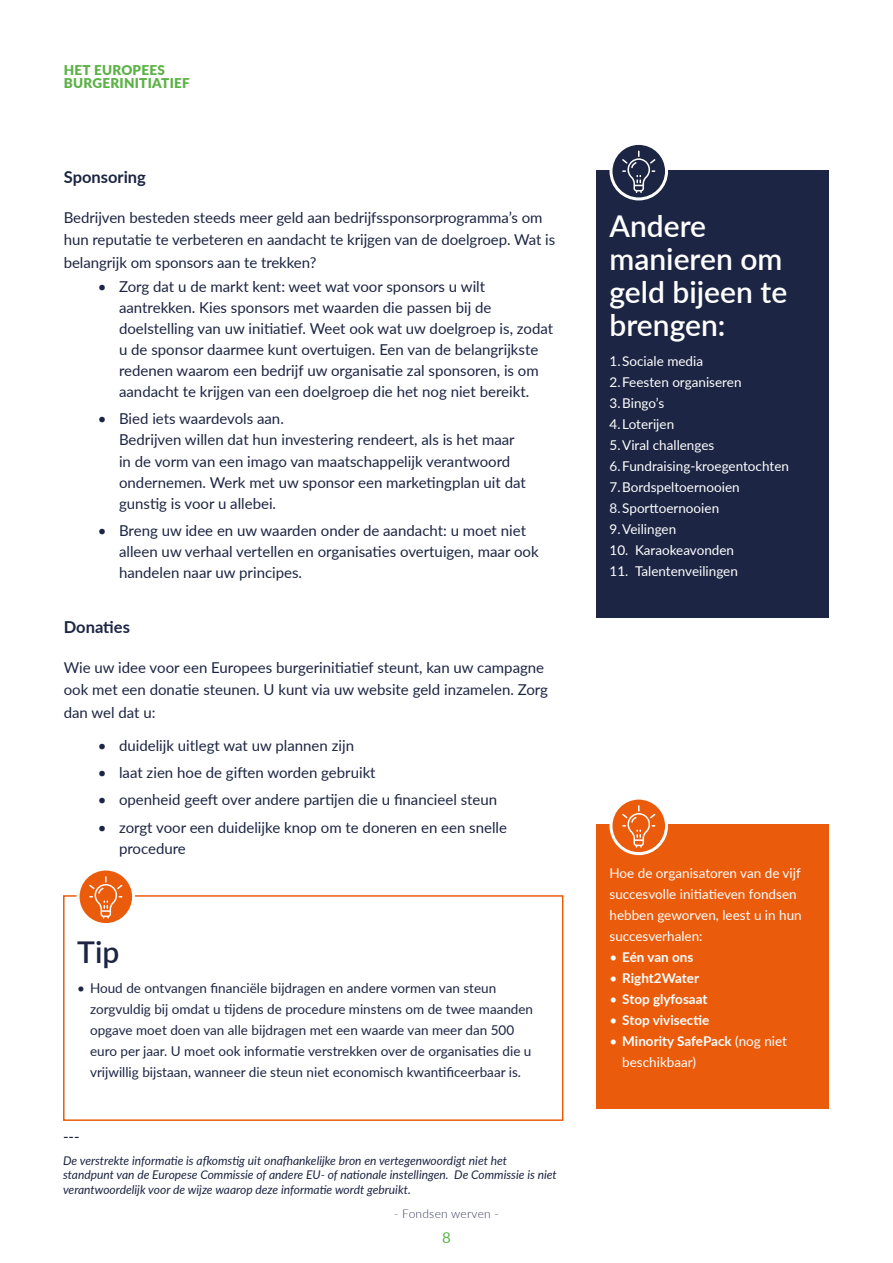
<style>
.page{position:relative;width:893px;height:1263px;background:#fff}
.page>*{position:absolute;margin:0;border:0;box-sizing:border-box;transform-origin:0 0}
.t1{font:600 30px/33px "Lato";color:#fff}
.t2{font:600 30px "Lato";color:#1c2543}
.t3{font:700 16.5px "Lato";color:#1c2543}
.t4{font:15px/21px "Lato";color:#1c2543}
.t5{font:15px "Lato";color:#5cb246}
.t6{font:13.5px/21px "Lato";color:#fff}
.t7{font:13.5px/21px "Lato";color:#1c2543}
.t8{font:700 13.5px "Lato";color:#fff}
.t9{font:900 13.5px/13.5px "Lato";letter-spacing:.02em;color:#5cb246}
.t10{font:italic 12px/14.4px "Lato";color:#1c2543}
.t11{font:300 12px "Lato";letter-spacing:.02em;color:#3c3e5c}
.s1{font-weight:400}
.s2{font-weight:700}
</style>
<div class="page">
<div style="left:597px;top:170px;width:232px;height:448px;background:#1c2543"></div>
<svg style="left:611px;top:143px;width:55px;height:56px"></svg>
<div style="left:609px;top:142px;width:59px;height:58px;border:3px solid #fff;border-radius:50%"></div>
<svg style="left:622px;top:151px;width:33px;height:42px"></svg>
<div style="left:63px;top:895px;width:500px;height:226px;border:2px solid #ea5b0b"></div>
<svg style="left:78px;top:869px;width:56px;height:55px"></svg>
<div style="left:77px;top:867px;width:58px;height:59px;border:3px solid #fff;border-radius:50%"></div>
<svg style="left:89px;top:876px;width:33px;height:42px"></svg>
<div style="left:597px;top:824px;width:232px;height:285px;background:#ea5b0b"></div>
<svg style="left:611px;top:798px;width:55px;height:56px"></svg>
<div style="left:609px;top:796px;width:59px;height:59px;border:3px solid #fff;border-radius:50%"></div>
<svg style="left:622px;top:805px;width:33px;height:43px"></svg>
<p class="t9" style="left:64px;top:62px;width:127px">HET EUROPEES<br>BURGERINITIATIEF</p>
<p class="t3" style="left:64px;top:165px;width:84px">Sponsoring</p>
<p class="t4" style="left:64px;top:206px;width:493px;line-height:22.5px">Bedrijven besteden steeds meer geld aan bedrijfssponsorprogramma’s om hun reputatie te verbeteren en aandacht te krijgen van de doelgroep. Wat is belangrijk om sponsors aan te trekken?</p>
<p class="t4" style="left:119px;top:275px;width:436px;text-indent:-21px">• Zorg dat u de markt kent: weet wat voor sponsors u wilt aantrekken. Kies sponsors met waarden die passen bij de doelstelling van uw initiatief. Weet ook wat uw doelgroep is, zodat u de sponsor daarmee kunt overtuigen. Een van de belangrijkste redenen waarom een bedrijf uw organisatie zal sponsoren, is om aandacht te krijgen van een doelgroep die het nog niet bereikt.</p>
<p class="t4" style="left:119px;top:408px;width:408px;text-indent:-21px">• Bied iets waardevols aan.<br>Bedrijven willen dat hun investering rendeert, als is het maar in de vorm van een imago van maatschappelijk verantwoord ondernemen. Werk met uw sponsor een marketingplan uit dat gunstig is voor u allebei.</p>
<p class="t4" style="left:119px;top:519px;width:421px;text-indent:-21px">• Breng uw idee en uw waarden onder de aandacht: u moet niet alleen uw verhaal vertellen en organisaties overtuigen, maar ook handelen naar uw principes.</p>
<p class="t3" style="left:64px;top:615px;width:68px">Donaties</p>
<p class="t4" style="left:64px;top:655px;width:486px;line-height:22.5px">Wie uw idee voor een Europees burgerinitiatief steunt, kan uw campagne ook met een donatie steunen. U kunt via uw website geld inzamelen. Zorg dan wel dat u:</p>
<p class="t4" style="left:98px;top:734px;width:258px">• duidelijk uitlegt wat uw plannen zijn</p>
<p class="t4" style="left:98px;top:761px;width:279px">• laat zien hoe de giften worden gebruikt</p>
<p class="t4" style="left:98px;top:789px;width:401px">• openheid geeft over andere partijen die u financieel steun</p>
<p class="t4" style="left:119px;top:816px;width:390px;text-indent:-21px">• zorgt voor een duidelijke knop om te doneren en een snelle procedure</p>
<h1 class="t2" style="left:77px;top:931px;width:44px">Tip</h1>
<p class="t7" style="left:90px;top:977px;width:445px;text-indent:-13px">• Houd de ontvangen financiële bijdragen en andere vormen van steun zorgvuldig bij omdat u tijdens de procedure minstens om de twee maanden opgave moet doen van alle bijdragen met een waarde van meer dan 500 euro per jaar. U moet ook informatie verstrekken over de organisaties die u vrijwillig bijstaan, wanneer die steun niet economisch kwantificeerbaar is.</p>
<p class="t4" style="left:63px;top:1125px;width:18px">---</p>
<p class="t10" style="left:63px;top:1153px;width:495px">De verstrekte informatie is afkomstig uit onafhankelijke bron en vertegenwoordigt niet het standpunt van de Europese Commissie of andere EU- of nationale instellingen. De Commissie is niet verantwoordelijk voor de wijze waarop deze informatie wordt gebruikt.</p>
<p class="t11" style="left:394px;top:1206px;width:106px">- Fondsen werven -</p>
<p class="t5" style="left:442px;top:1227px;width:10px">8</p>
<h1 class="t1" style="left:609px;top:208px;width:179px">Andere manieren om geld bijeen te brengen:</h1>
<p class="t6" style="left:609px;top:350px;width:134px">1.Sociale media<br>2.Feesten organiseren<br>3.Bingo’s</p>
<p class="t6" style="left:609px;top:413px;width:181px">4. Loterijen<br>5.Viral challenges<br>6.Fundraising-kroegentochten<br>7.Bordspeltoernooien<br>8.Sporttoernooien<br>9.Veilingen</p>
<p class="t6" style="left:609px;top:539px;width:126px">10. Karaokeavonden</p>
<p class="t6" style="left:609px;top:560px;width:130px">11. Talentenveilingen</p>
<p class="t6" style="left:609px;top:862px;width:194px">Hoe de organisatoren van de vijf succesvolle initiatieven fondsen hebben geworven, leest u in hun succesverhalen:</p>
<p class="t8" style="left:609px;top:947px;width:86px"><span class="s1">•</span> Eén van ons</p>
<p class="t8" style="left:609px;top:968px;width:91px"><span class="s1">•</span> Right2Water</p>
<p class="t8" style="left:609px;top:989px;width:100px"><span class="s1">•</span> Stop glyfosaat</p>
<p class="t8" style="left:609px;top:1010px;width:101px"><span class="s1">•</span> Stop vivisectie</p>
<p class="t6" style="left:622px;top:1030px;width:166px;text-indent:-13px">• <span class="s2">Minority SafePack</span> (nog niet beschikbaar)</p>
</div>
